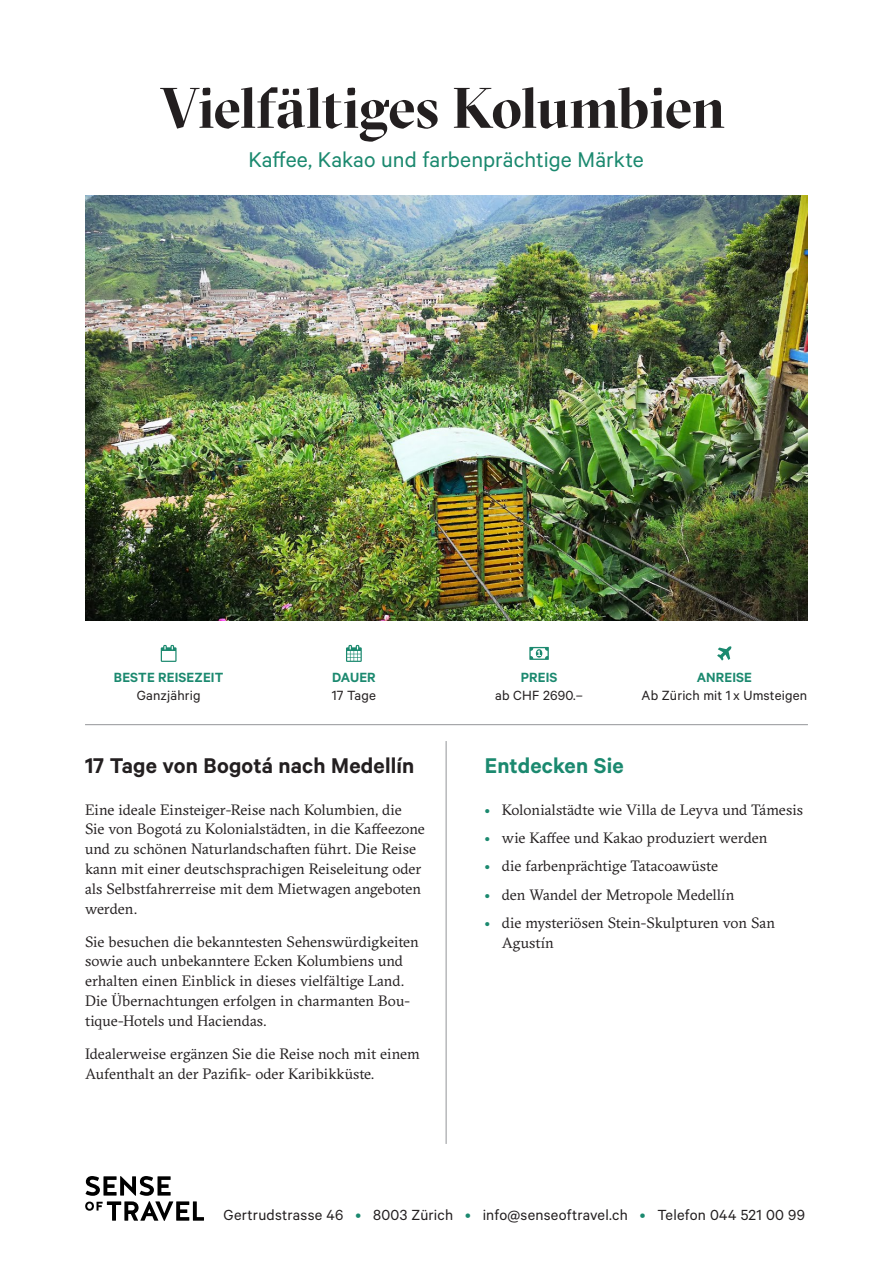
<style>
.page{position:relative;width:893px;height:1263px;background:#fff}
.page>*{position:absolute;margin:0;border:0;box-sizing:border-box;transform-origin:0 0}
.Haupttitel{font:700 57px "GT Sectra Display";letter-spacing:-.01em;color:#231f20}
.Untertitel{font:24px "Calibre";color:#1b896f}
.Spaltentitel_Seite_1{font:600 24px "Calibre";letter-spacing:.005em;color:#231f20}
.Spaltentitel_Seite_1-2{font:600 24px "Calibre";letter-spacing:.01em;color:#1b896f}
.t1{font:16.5px "Calibre";letter-spacing:.015em;color:#231f20}
.Einführungstext{font:15px/19.8px "GT Sectra";color:#231f20}
.Pikto_Text{font:15px "Calibre";letter-spacing:.01em;color:#231f20}
.Pikto_Titel{font:600 15px "Calibre";letter-spacing:.01em;color:#1b896f}
.s1{font-family:"Calibre";color:#1b896f}
.s2{color:#1b896f}
</style>
<div class="page">
<svg style="left:85px;top:1176px;width:119px;height:45px"></svg>
<img style="left:85px;top:196px;width:723px;height:425px">
<hr style="left:446px;top:741px;width:1px;height:403px;background:#939598">
<svg style="left:161px;top:645px;width:16px;height:17px"></svg>
<svg style="left:346px;top:645px;width:16px;height:17px"></svg>
<svg style="left:529px;top:647px;width:20px;height:13px"></svg>
<svg style="left:717px;top:646px;width:14px;height:14px"></svg>
<hr style="left:85px;top:724px;width:723px;height:1px;background:#939598">
<p class="Haupttitel" style="left:160px;top:74px;width:567px">Vielfältiges Kolumbien</p>
<p class="Untertitel" style="left:248px;top:145px;width:397px">Kaffee, Kakao und farbenprächtige Märkte</p>
<p class="Pikto_Titel" style="left:114px;top:668px;width:111px">BESTE REISEZEIT</p>
<p class="Pikto_Text" style="left:137px;top:687px;width:65px">Ganzjährig</p>
<p class="Pikto_Titel" style="left:332px;top:668px;width:45px">DAUER</p>
<p class="Pikto_Text" style="left:332px;top:687px;width:46px">17 Tage</p>
<p class="Pikto_Titel" style="left:521px;top:668px;width:38px">PREIS</p>
<p class="Pikto_Text" style="left:495px;top:687px;width:89px">ab CHF 2690.–</p>
<p class="Pikto_Titel" style="left:697px;top:668px;width:57px">ANREISE</p>
<p class="Pikto_Text" style="left:642px;top:687px;width:167px">Ab Zürich mit 1 x Umsteigen</p>
<p class="Spaltentitel_Seite_1" style="left:85px;top:752px;width:331px">17 Tage von Bogotá nach Medellín</p>
<p class="Einführungstext" style="left:85px;top:800px;width:341px">Eine ideale Einsteiger-Reise nach Kolumbien, die Sie von Bogotá zu Kolonialstädten, in die Kaffeezone und zu schönen Naturlandschaften führt. Die Reise kann mit einer deutschsprachigen Reiseleitung oder als Selbstfahrerreise mit dem Mietwagen angeboten werden.</p>
<p class="Einführungstext" style="left:85px;top:932px;width:335px">Sie besuchen die bekanntesten Sehenswürdigkeiten sowie auch unbekanntere Ecken Kolumbiens und erhalten einen Einblick in dieses vielfältige Land.<br>Die Übernachtungen erfolgen in charmanten Bou&shy;tique-Hotels und Haciendas.</p>
<p class="Einführungstext" style="left:85px;top:1044px;width:336px">Idealerweise ergänzen Sie die Reise noch mit einem<br>Aufenthalt an der Pazifik- oder Karibikküste.</p>
<p class="Spaltentitel_Seite_1-2" style="left:485px;top:752px;width:140px">Entdecken Sie</p>
<p class="Einführungstext" style="left:485px;top:800px;width:320px"><span class="s1">•</span> Kolonialstädte wie Villa de Leyva und Támesis</p>
<p class="Einführungstext" style="left:485px;top:828px;width:284px"><span class="s1">•</span> wie Kaffee und Kakao produziert werden</p>
<p class="Einführungstext" style="left:485px;top:856px;width:235px"><span class="s1">•</span> die farbenprächtige Tatacoawüste</p>
<p class="Einführungstext" style="left:485px;top:885px;width:251px"><span class="s1">•</span> den Wandel der Metropole Medellín</p>
<p class="Einführungstext" style="left:502px;top:913px;width:275px;text-indent:-17px"><span class="s1">•</span> die mysteriösen Stein-Skulpturen von San<br>Agustín</p>
<p class="t1" style="left:224px;top:1206px;width:583px">Gertrudstrasse 46 <span class="s2">•</span> 8003 Zürich <span class="s2">•</span> info@senseoftravel.ch <span class="s2">•</span> Telefon 044 521 00 99</p>
</div>
